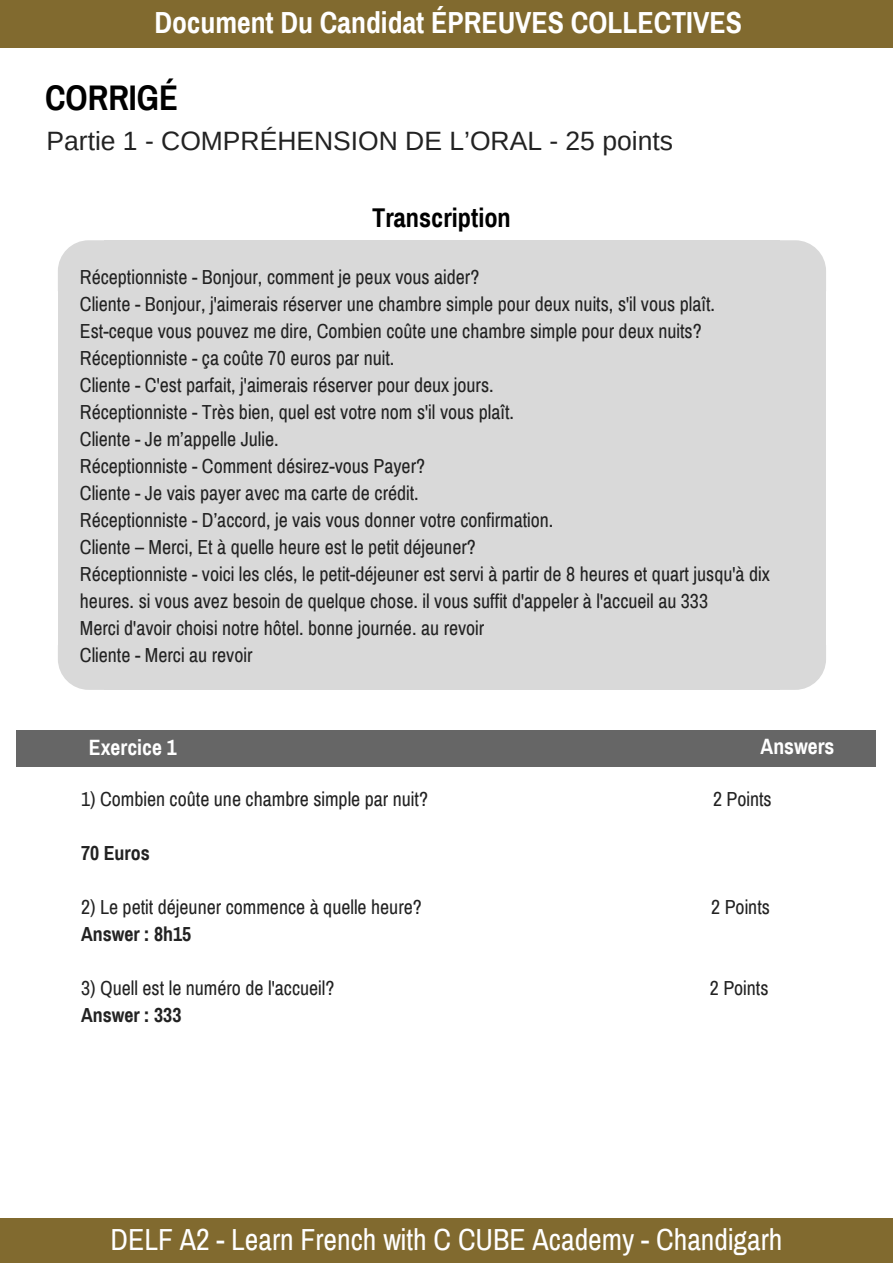
<style>
.page{position:relative;width:893px;height:1263px;background:#fff}
.page>*{position:absolute;margin:0;border:0;box-sizing:border-box;transform-origin:0 0}
.t1{font:700 34.8px "Archivo Narrow";color:#000}
.t2{font:29.85px "Archivo Narrow";color:#fff}
.t3{font:700 29.85px "Archivo Narrow";color:#fff}
.t4{font:26.55px "Arimo";color:#222}
.t5{font:700 26.55px "Archivo Narrow";color:#000}
.t6{font:700 21.6px "Archivo Narrow";color:#fff}
.t7{font:19.8px/27px "Archivo Narrow";color:#222}
.t8{font:700 19.8px "Archivo Narrow";color:#222}
</style>
<div class="page">
<div style="left:0;top:0;width:893px;height:47px;background:#816a2f"></div>
<div style="left:0;top:1218px;width:893px;height:45px;background:#816a2f"></div>
<div style="left:17px;top:731px;width:859px;height:36px;background:#666"></div>
<svg style="left:780px;top:240px;width:46px;height:50px;background:#dcdcdc"></svg>
<div style="left:778px;top:290px;width:48px;height:357px;background:#d9d9d9"></div>
<div style="left:104px;top:290px;width:676px;height:357px;background:#d9d9d9"></div>
<div style="left:104px;top:240px;width:676px;height:51px;background:#d9d9d9"></div>
<svg style="left:58px;top:240px;width:46px;height:50px;background:#dcdcdc"></svg>
<div style="left:58px;top:290px;width:48px;height:357px;background:#d9d9d9"></div>
<div style="left:104px;top:645px;width:676px;height:45px;background:#d9d9d9"></div>
<svg style="left:58px;top:647px;width:46px;height:43px;background:#dcdcdc"></svg>
<svg style="left:780px;top:647px;width:46px;height:43px;background:#ddd"></svg>
<h2 class="t3" style="left:154px;top:6px;width:589px">Document Du Candidat ÉPREUVES COLLECTIVES</h2>
<h1 class="t1" style="left:45px;top:80px;width:134px">CORRIGÉ</h1>
<h3 class="t4" style="left:46px;top:126px;width:628px">Partie 1 - COMPRÉHENSION DE L’ORAL - 25 points</h3>
<h3 class="t5" style="left:372px;top:204px;width:140px">Transcription</h3>
<p class="t7" style="left:80px;top:264px;width:691px">Réceptionniste - Bonjour, comment je peux vous aider?<br>Cliente - Bonjour, j'aimerais réserver une chambre simple pour deux nuits, s'il vous plaît.<br>Est-ceque vous pouvez me dire, Combien coûte une chambre simple pour deux nuits?<br>Réceptionniste - ça coûte 70 euros par nuit.<br>Cliente - C'est parfait, j'aimerais réserver pour deux jours.<br>Réceptionniste - Très bien, quel est votre nom s'il vous plaît.<br>Cliente - Je m’appelle Julie.<br>Réceptionniste - Comment désirez-vous Payer?<br>Cliente - Je vais payer avec ma carte de crédit.<br>Réceptionniste - D’accord, je vais vous donner votre confirmation.<br>Cliente – Merci, Et à quelle heure est le petit déjeuner?<br>Réceptionniste - voici les clés, le petit-déjeuner est servi à partir de 8 heures et quart jusqu'à dix heures. si vous avez besoin de quelque chose. il vous suffit d'appeler à l'accueil au 333<br>Merci d'avoir choisi notre hôtel. bonne journée. au revoir<br>Cliente - Merci au revoir</p>
<p class="t6" style="left:89px;top:736px;width:89px">Exercice 1</p>
<p class="t6" style="left:760px;top:735px;width:75px">Answers</p>
<p class="t7" style="left:81px;top:786px;width:349px">1) Combien coûte une chambre simple par nuit?</p>
<p class="t7" style="left:713px;top:786px;width:60px">2 Points</p>
<p class="t8" style="left:81px;top:843px;width:70px">70 Euros</p>
<p class="t7" style="left:81px;top:894px;width:342px">2) Le petit déjeuner commence à quelle heure?</p>
<p class="t7" style="left:711px;top:894px;width:60px">2 Points</p>
<p class="t8" style="left:81px;top:924px;width:112px">Answer : 8h15</p>
<p class="t7" style="left:81px;top:975px;width:255px">3) Quell est le numéro de l'accueil?</p>
<p class="t7" style="left:710px;top:975px;width:60px">2 Points</p>
<p class="t8" style="left:81px;top:1005px;width:102px">Answer : 333</p>
<h2 class="t2" style="left:111px;top:1224px;width:673px">DELF A2 - Learn French with C CUBE Academy - Chandigarh</h2>
</div>
